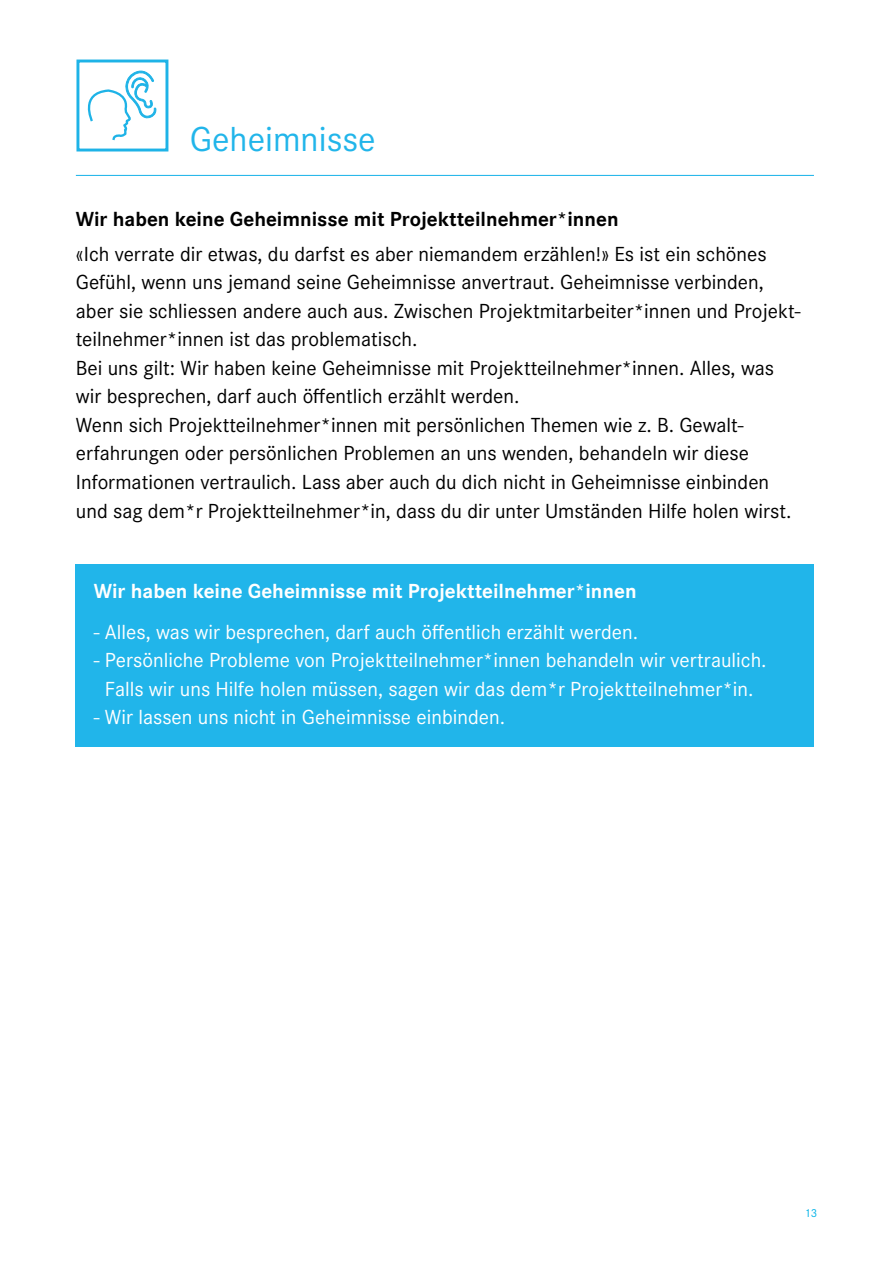
<style>
.page{position:relative;width:893px;height:1263px;background:#fff}
.page>*{position:absolute;margin:0;border:0;box-sizing:border-box;transform-origin:0 0}
.t1{font:36px "Corporate S";color:#21b5ea}
.t2{font:21.15px/28.5px "Corporate S";color:#000}
.t3{font:21.15px/28.5px "Corporate S";color:#fff;text-align:center}
.t4{font:700 21.15px "Corporate S";color:#000}
.t5{font:700 21.15px "Corporate S";color:#fff}
.t6{font:12px "Corporate S";color:#00b2e7}
</style>
<div class="page">
<hr style="left:76px;top:175px;width:738px;height:1px;background:#21b5ea">
<svg style="left:79px;top:70px;width:78px;height:82px"></svg>
<div style="left:76px;top:60px;width:92px;height:91px;border:3px solid #1eb3e7"></div>
<div style="left:76px;top:564px;width:738px;height:182px;background:#21b5ea"></div>
<h1 class="t1" style="left:190px;top:118px;width:187px">Geheimnisse</h1>
<p class="t4" style="left:76px;top:207px;width:544px">Wir haben keine Geheimnisse mit Projektteilnehmer*innen</p>
<p class="t2" style="left:76px;top:239px;width:726px">«Ich verrate dir etwas, du darfst es aber niemandem erzählen!» Es ist ein schönes Gefühl, wenn uns jemand seine Geheimnisse anvertraut. Geheimnisse verbinden, aber sie schliessen andere auch aus. Zwischen Projektmitarbeiter*innen und Projekt&shy;teilnehmer*innen ist das problematisch.<br>Bei uns gilt: Wir haben keine Geheimnisse mit Projektteilnehmer*innen. Alles, was wir besprechen, darf auch öffentlich erzählt werden.<br>Wenn sich Projektteilnehmer*innen mit persönlichen Themen wie z. B. Gewalt&shy;erfahrungen oder persönlichen Problemen an uns wenden, behandeln wir diese Informationen vertraulich. Lass aber auch du dich nicht in Geheimnisse einbinden und sag dem*r Projektteilnehmer*in, dass du dir unter Umständen Hilfe holen wirst.</p>
<p class="t5" style="left:94px;top:579px;width:544px">Wir haben keine Geheimnisse mit Projektteilnehmer*innen</p>
<p class="t3" style="left:94px;top:618px;width:546px">- Alles, was wir besprechen, darf auch öffentlich erzählt werden.</p>
<p class="t3" style="left:94px;top:646px;width:674px">- Persönliche Probleme von Projektteilnehmer*innen behandeln wir vertraulich.<br>Falls wir uns Hilfe holen müssen, sagen wir das dem*r Projektteilnehmer*in.</p>
<p class="t3" style="left:94px;top:703px;width:413px">- Wir lassen uns nicht in Geheimnisse einbinden.</p>
<p class="t6" style="left:804px;top:1206px;width:14px">13</p>
</div>
